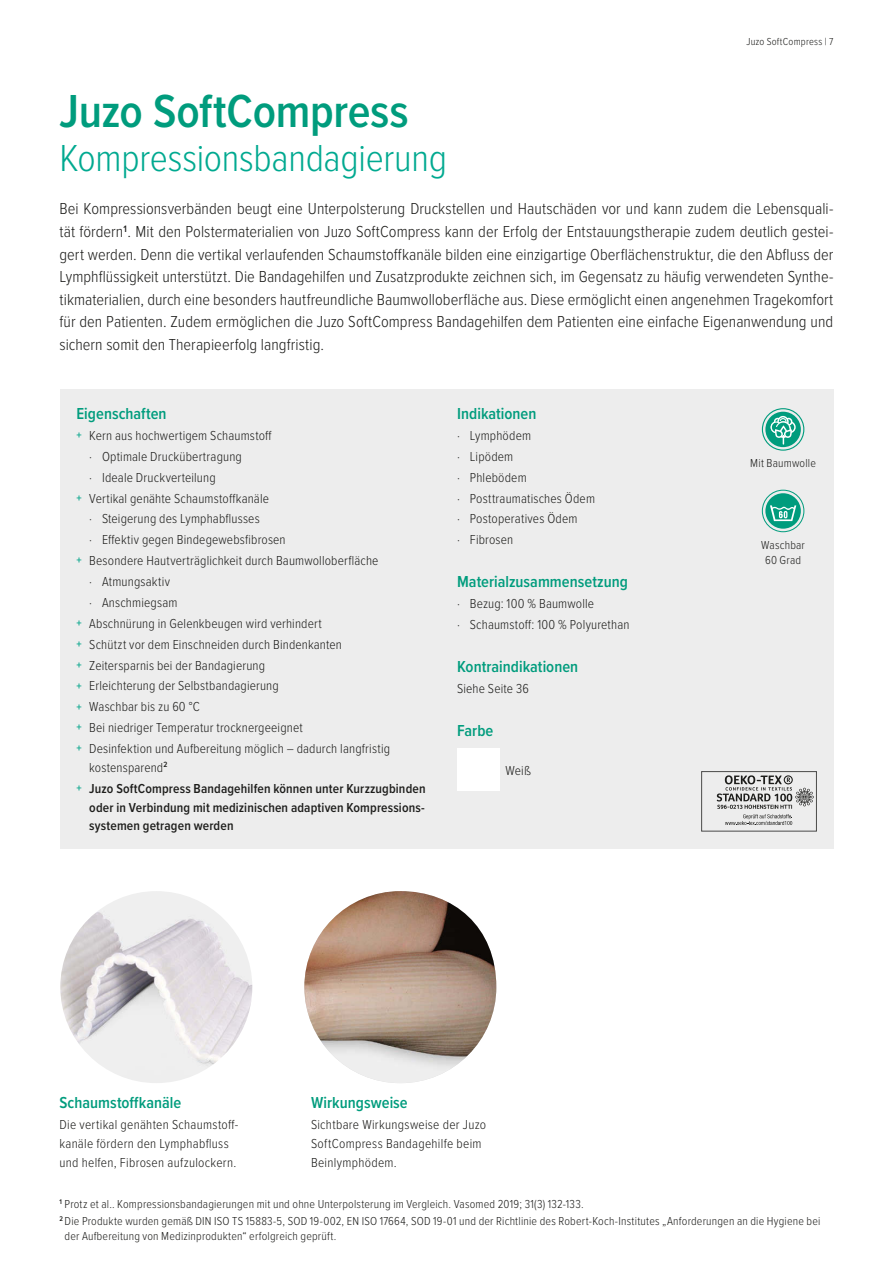
<style>
.page{position:relative;width:893px;height:1263px;background:#fff}
.page>*{position:absolute;margin:0;border:0;box-sizing:border-box;transform-origin:0 0}
.t1{font:600 48px "Proxima Nova Cond";letter-spacing:-.005em;color:#009c7d}
.t2{font:300 39px "Proxima Nova Cond";letter-spacing:-.005em;color:#00a990}
.t3{font:300 16.5px/22.5px "Proxima Nova Cond";letter-spacing:.005em;color:#1d1d1b;text-align:justify}
.t4{font:600 16.5px "Proxima Nova Cond";color:#009c7d}
.t5{font:300 13.5px/20.9px "Proxima Nova Cond";letter-spacing:.01em;color:#1d1d1b}
.t6{font:600 13.5px/20.9px "Proxima Nova Cond";letter-spacing:.01em;color:#1d1d1b}
.t7{font:300 12px/17.1px "Proxima Nova Cond";letter-spacing:.015em;color:#1d1d1b}
.t8{font:300 10.5px "Proxima Nova Cond";letter-spacing:.02em;color:#1d1d1b}
.s1{font-weight:600;font-size:12px;color:#00a489}
.s2{font-weight:300}
.s3{font-size:12px;color:#00a489}
</style>
<div class="page">
<img style="left:60px;top:891px;width:192px;height:192px;border-radius:96px">
<img style="left:304px;top:891px;width:192px;height:192px;border-radius:96px">
<div style="left:60px;top:389px;width:773px;height:459px;background:#ededed"></div>
<div style="left:457px;top:748px;width:43px;height:42px;background:#fff"></div>
<div style="left:762px;top:408px;width:42px;height:43px;border:1px solid #009c7d;border-radius:50%"></div>
<div style="left:765px;top:412px;width:36px;height:35px;background:#009c7d;border-radius:50%"></div>
<div style="left:784px;top:421px;width:12px;height:12px;border:1px solid #fff;border-radius:50%"></div>
<div style="left:777px;top:416px;width:12px;height:12px;border:1px solid #fff;border-radius:50%"></div>
<svg style="left:770px;top:417px;width:23px;height:28px"></svg>
<div style="left:762px;top:490px;width:42px;height:42px;border:1px solid #009c7d;border-radius:50%"></div>
<div style="left:765px;top:493px;width:36px;height:36px;background:#009c7d;border-radius:50%"></div>
<svg style="left:770px;top:505px;width:26px;height:16px"></svg>
<div style="left:702px;top:771px;width:114px;height:60px;border:1px solid #4a4a49"></div>
<svg style="left:717px;top:775px;width:97px;height:50px"></svg>
<p class="t8" style="left:746px;top:33px;width:89px">Juzo SoftCompress | 7</p>
<h1 class="t1" style="left:60px;top:76px;width:351px">Juzo SoftCompress</h1>
<h2 class="t2" style="left:60px;top:129px;width:389px">Kompressionsbandagierung</h2>
<p class="t3" style="left:60px;top:197px;width:775px">Bei Kompressionsverbänden beugt eine Unterpolsterung Druckstellen und Hautschäden vor und kann zudem die Lebensquali&shy;tät fördern<sup>1</sup>. Mit den Polstermaterialien von Juzo SoftCompress kann der Erfolg der Entstauungstherapie zudem deutlich gestei&shy;gert werden. Denn die vertikal verlaufenden Schaumstoffkanäle bilden eine einzigartige Oberflächenstruktur, die den Abfluss der Lymphflüssigkeit unterstützt. Die Bandagehilfen und Zusatzprodukte zeichnen sich, im Gegensatz zu häufig verwendeten Synthe&shy;tikmaterialien, durch eine besonders hautfreundliche Baumwolloberfläche aus. Diese ermöglicht einen angenehmen Tragekomfort für den Patienten. Zudem ermöglichen die Juzo SoftCompress Bandagehilfen dem Patienten eine einfache Eigenanwendung und sichern somit den Therapieerfolg langfristig.</p>
<p class="t4" style="left:77px;top:401px;width:92px">Eigenschaften</p>
<p class="t5" style="left:77px;top:424px;width:197px"><span class="s1">+</span> Kern aus hochwertigem Schaumstoff</p>
<p class="t5" style="left:89px;top:445px;width:154px">· Optimale Druckübertragung</p>
<p class="t5" style="left:89px;top:466px;width:128px">· Ideale Druckverteilung</p>
<p class="t5" style="left:77px;top:487px;width:194px"><span class="s1">+</span> Vertikal genähte Schaumstoffkanäle</p>
<p class="t5" style="left:89px;top:508px;width:172px">· Steigerung des Lymphabflusses</p>
<p class="t5" style="left:89px;top:529px;width:198px">· Effektiv gegen Bindegewebsfibrosen</p>
<p class="t5" style="left:77px;top:550px;width:303px"><span class="s1">+</span> Besondere Hautverträglichkeit durch Baumwolloberfläche</p>
<p class="t5" style="left:89px;top:570px;width:82px">· Atmungsaktiv</p>
<p class="t5" style="left:89px;top:591px;width:90px">· Anschmiegsam</p>
<p class="t5" style="left:77px;top:612px;width:247px"><span class="s1">+</span> Abschnürung in Gelenkbeugen wird verhindert</p>
<p class="t5" style="left:77px;top:633px;width:267px"><span class="s1">+</span> Schützt vor dem Einschneiden durch Bindenkanten</p>
<p class="t5" style="left:77px;top:654px;width:190px"><span class="s1">+</span> Zeitersparnis bei der Bandagierung</p>
<p class="t5" style="left:77px;top:675px;width:204px"><span class="s1">+</span> Erleichterung der Selbstbandagierung</p>
<p class="t5" style="left:77px;top:696px;width:125px"><span class="s1">+</span> Waschbar bis zu 60 °C</p>
<p class="t5" style="left:77px;top:717px;width:228px"><span class="s1">+</span> Bei niedriger Temperatur trocknergeeignet</p>
<p class="t5" style="left:77px;top:737px;width:315px"><span class="s1">+</span> Desinfektion und Aufbereitung möglich – dadurch langfristig</p>
<p class="t6" style="left:77px;top:756px;width:351px;text-indent:13px"><span class="s2">kostensparend</span><sup>2<br></sup><span class="s3">+</span> Juzo SoftCompress Bandagehilfen können unter Kurzzugbinden</p>
<p class="t6" style="left:89px;top:797px;width:337px;line-height:18.8px">oder in Verbindung mit medizinischen adaptiven Kompressions&shy;systemen getragen werden</p>
<p class="t4" style="left:457px;top:401px;width:81px">Indikationen</p>
<p class="t5" style="left:457px;top:424px;width:139px">· Lymphödem<br>· Lipödem<br>· Phlebödem<br>· Posttraumatisches Ödem · Postoperatives Ödem<br>· Fibrosen</p>
<p class="t4" style="left:457px;top:570px;width:172px">Materialzusammensetzung</p>
<p class="t5" style="left:457px;top:592px;width:174px">· Bezug: 100 % Baumwolle<br>· Schaumstoff: 100 % Polyurethan</p>
<p class="t4" style="left:457px;top:654px;width:123px">Kontraindikationen</p>
<p class="t5" style="left:457px;top:677px;width:73px">Siehe Seite 36</p>
<p class="t4" style="left:457px;top:718px;width:38px">Farbe</p>
<p class="t5" style="left:506px;top:759px;width:27px">Weiß</p>
<p class="t7" style="left:750px;top:454px;width:67px">Mit Baumwolle</p>
<p class="t7" style="left:761px;top:537px;width:45px;line-height:15px;text-align:center">Waschbar<br>60 Grad</p>
<p class="t4" style="left:311px;top:1091px;width:98px">Wirkungsweise</p>
<p class="t5" style="left:311px;top:1115px;width:177px;line-height:18.8px">Sichtbare Wirkungsweise der Juzo<br>SoftCompress Bandagehilfe beim<br>Beinlymphödem.</p>
<p class="t7" style="left:60px;top:1195px;width:762px"><sup>1</sup> Protz et al.. Kompressionsbandagierungen mit und ohne Unterpolsterung im Vergleich. Vasomed 2019; 31(3) 132-133.<br><sup>2</sup> Die Produkte wurden gemäß DIN ISO TS 15883-5, SOD 19-002, EN ISO 17664, SOD 19-01 und der Richtlinie des Robert-Koch-Institutes „Anforderungen an die Hygiene bei</p>
<p class="t7" style="left:65px;top:1227px;width:273px">der Aufbereitung von Medizinprodukten“ erfolgreich geprüft.</p>
<p class="t4" style="left:60px;top:1091px;width:123px">Schaumstoffkanäle</p>
<p class="t5" style="left:60px;top:1115px;width:180px;line-height:18.8px">Die vertikal genähten Schaumstoff&shy;kanäle fördern den Lymphabfluss und helfen, Fibrosen aufzulockern.</p>
</div>
